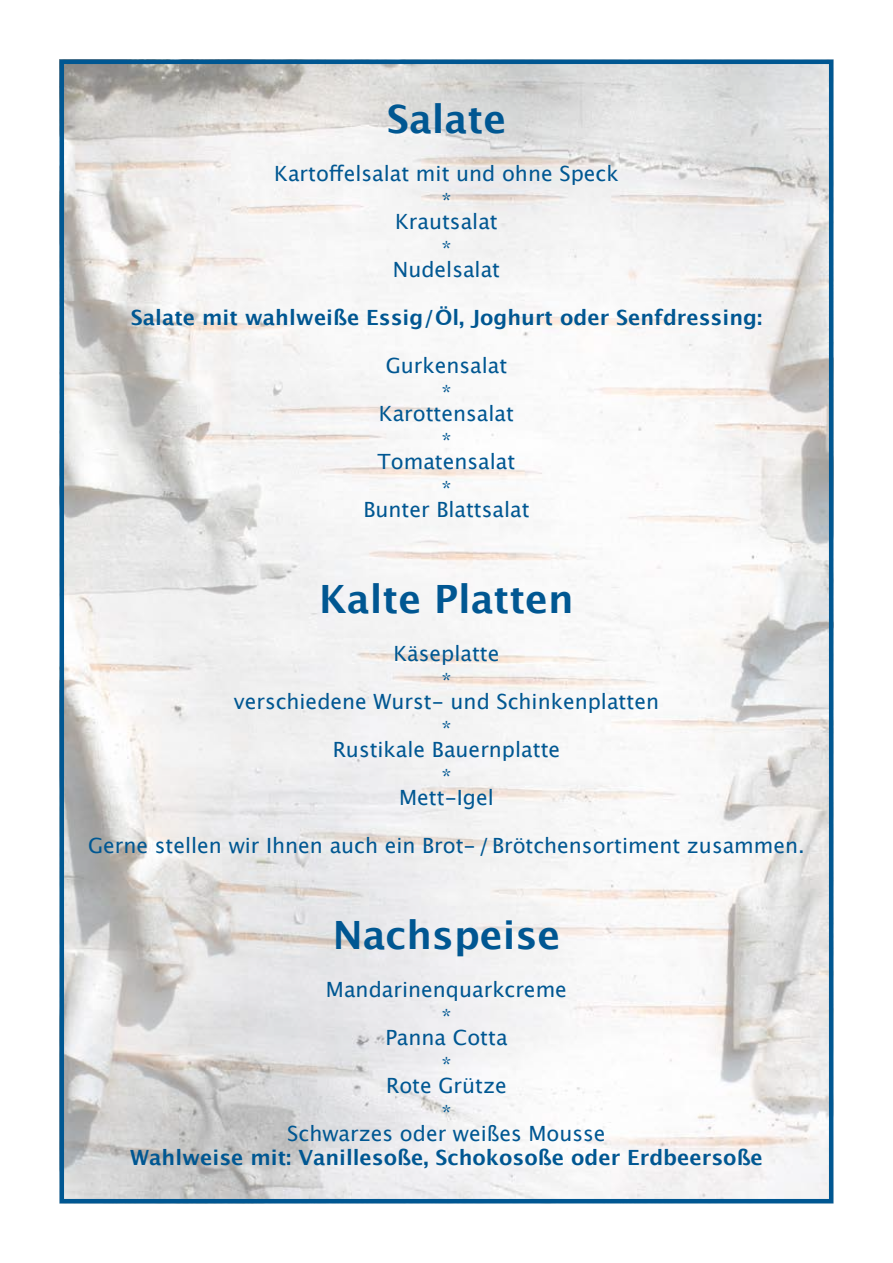
<style>
.page{position:relative;width:893px;height:1263px;background:#fff}
.page>*{position:absolute;margin:0;border:0;box-sizing:border-box;transform-origin:0 0}
.t1{font:700 39px "Lucida Grande";color:#005792}
.t2{font:21px/27px "Lucida Grande";color:#005792;text-align:center}
.t3{font:700 21px "Lucida Grande";color:#005792}
</style>
<div class="page">
<img style="left:65px;top:65px;width:763px;height:1133px">
<div style="left:60px;top:60px;width:773px;height:1143px;border:4px solid #005792"></div>
<h1 class="t1" style="left:387px;top:87px;width:121px">Salate</h1>
<p class="t2" style="left:274px;top:160px;width:346px">Kartoffelsalat mit und ohne Speck *</p>
<p class="t2" style="left:395px;top:208px;width:104px">Krautsalat *</p>
<p class="t2" style="left:393px;top:256px;width:109px">Nudelsalat</p>
<p class="t3" style="left:131px;top:300px;width:633px">Salate mit wahlweiße Essig/Öl, Joghurt oder Senfdressing:</p>
<p class="t2" style="left:386px;top:352px;width:123px">Gurkensalat *</p>
<p class="t2" style="left:379px;top:400px;width:137px">Karottensalat *</p>
<p class="t2" style="left:378px;top:448px;width:139px">Tomatensalat *</p>
<p class="t2" style="left:363px;top:496px;width:168px">Bunter Blattsalat</p>
<h1 class="t1" style="left:319px;top:567px;width:256px">Kalte Platten</h1>
<p class="t2" style="left:393px;top:640px;width:107px">Käseplatte *</p>
<p class="t2" style="left:234px;top:688px;width:427px">verschiedene Wurst- und Schinkenplatten *</p>
<p class="t2" style="left:333px;top:736px;width:229px">Rustikale Bauernplatte *</p>
<p class="t2" style="left:399px;top:784px;width:96px">Mett-Igel</p>
<p class="t2" style="left:88px;top:832px;width:718px">Gerne stellen wir Ihnen auch ein Brot-/Brötchensortiment zusammen.</p>
<h1 class="t1" style="left:333px;top:903px;width:229px">Nachspeise</h1>
<p class="t2" style="left:326px;top:976px;width:242px">Mandarinenquarkcreme *</p>
<p class="t2" style="left:385px;top:1024px;width:124px">Panna Cotta *</p>
<p class="t2" style="left:386px;top:1072px;width:122px">Rote Grütze *</p>
<p class="t2" style="left:287px;top:1120px;width:320px">Schwarzes oder weißes Mousse</p>
<p class="t3" style="left:130px;top:1140px;width:634px">Wahlweise mit: Vanillesoße, Schokosoße oder Erdbeersoße</p>
</div>
